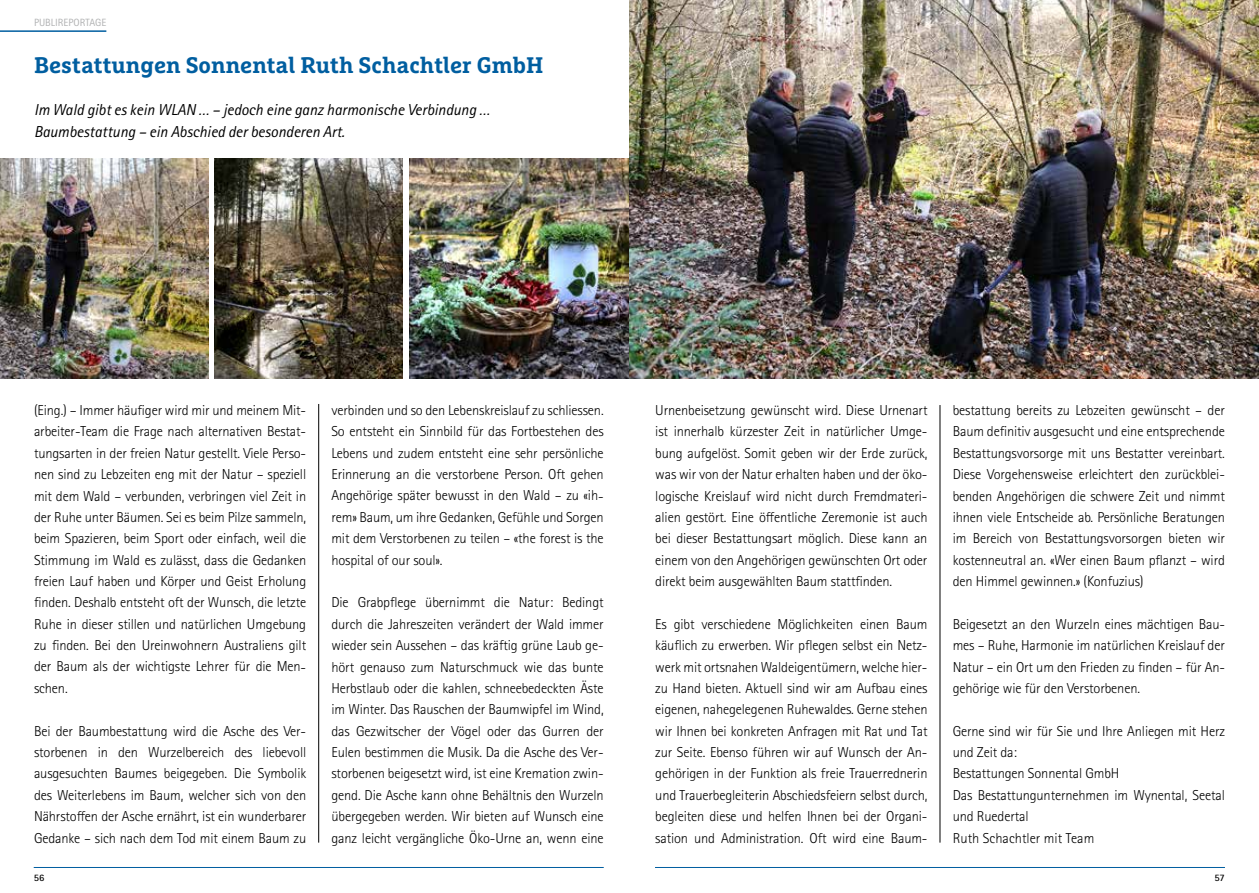
<style>
.page{position:relative;width:1259px;height:893px;background:#fff}
.page>*{position:absolute;margin:0;border:0;box-sizing:border-box;transform-origin:0 0}
.t1{font:700 22.5px "Marselis Slab Pro";color:#005ea0}
.t2{font:italic 15.9px/21.3px "Rotis Sans Serif Std";color:#000}
.t3{font:300 14.4px/21.3px "Rotis Sans Serif Std";letter-spacing:-.01em;color:#000;text-align:justify}
.t4{font:10.5px "Rotis Sans Serif Std";color:#b1b2b3}
.t5{font:700 9.9px "Rotis Sans Serif Std";color:#000}
</style>
<div class="page">
<hr style="left:0;top:30px;width:106px;height:2px;background:#005ea0">
<hr style="left:34px;top:867px;width:570px;height:1px;background:#005ea0">
<img style="left:409px;top:159px;width:220px;height:219px">
<hr style="left:318px;top:404px;width:1px;height:439px;background:#000">
<img style="left:215px;top:159px;width:188px;height:219px">
<img style="left:0;top:159px;width:208px;height:219px">
<hr style="left:655px;top:867px;width:570px;height:1px;background:#005ea0">
<hr style="left:939px;top:405px;width:1px;height:438px;background:#000">
<img style="left:629px;top:0;width:630px;height:378px">
<p class="t4" style="left:34px;top:16px;width:74px">PUBLIREPORTAGE</p>
<h1 class="t1" style="left:34px;top:51px;width:511px">Bestattungen Sonnental Ruth Schachtler GmbH</h1>
<p class="t2" style="left:34px;top:99px;width:457px">Im Wald gibt es kein WLAN … – jedoch eine ganz harmonische Verbindung …<br>Baumbestattung – ein Abschied der besonderen Art.</p>
<p class="t3" style="left:34px;top:400px;width:274px">(Eing.) – Immer häufiger wird mir und meinem Mit&shy;arbeiter-Team die Frage nach alternativen Bestat&shy;tungsarten in der freien Natur gestellt. Viele Perso&shy;nen sind zu Lebzeiten eng mit der Natur – speziell mit dem Wald – verbunden, verbringen viel Zeit in der Ruhe unter Bäumen. Sei es beim Pilze sammeln, beim Spazieren, beim Sport oder einfach, weil die Stimmung im Wald es zulässt, dass die Gedanken freien Lauf haben und Körper und Geist Erholung finden. Deshalb entsteht oft der Wunsch, die letzte Ruhe in dieser stillen und natürlichen Umgebung zu finden. Bei den Ureinwohnern Australiens gilt der Baum als der wichtigste Lehrer für die Men&shy;schen.</p>
<p class="t3" style="left:34px;top:720px;width:274px">Bei der Baumbestattung wird die Asche des Ver&shy;storbenen in den Wurzelbereich des liebevoll ausgesuchten Baumes beigegeben. Die Symbolik des Weiterlebens im Baum, welcher sich von den Nährstoffen der Asche ernährt, ist ein wunderbarer Gedanke – sich nach dem Tod mit einem Baum zu</p>
<p class="t5" style="left:34px;top:871px;width:12px">56</p>
<p class="t3" style="left:331px;top:400px;width:274px">verbinden und so den Lebenskreislauf zu schliessen.<br>So entsteht ein Sinnbild für das Fortbestehen des Lebens und zudem entsteht eine sehr persönliche Erinnerung an die verstorbene Person. Oft gehen Angehörige später bewusst in den Wald – zu «ih&shy;rem» Baum, um ihre Gedanken, Gefühle und Sorgen mit dem Verstorbenen zu teilen – «the forest is the hospital of our soul».</p>
<p class="t3" style="left:331px;top:592px;width:274px">Die Grabpflege übernimmt die Natur: Bedingt durch die Jahreszeiten verändert der Wald immer wieder sein Aussehen – das kräftig grüne Laub ge&shy;hört genauso zum Naturschmuck wie das bunte Herbstlaub oder die kahlen, schneebedeckten Äste im Winter. Das Rauschen der Baumwipfel im Wind, das Gezwitscher der Vögel oder das Gurren der Eulen bestimmen die Musik. Da die Asche des Ver&shy;storbenen beigesetzt wird, ist eine Kremation zwin&shy;gend. Die Asche kann ohne Behältnis den Wurzeln übergegeben werden. Wir bieten auf Wunsch eine ganz leicht vergängliche Öko-Urne an, wenn eine</p>
<p class="t3" style="left:655px;top:400px;width:274px">Urnenbeisetzung gewünscht wird. Diese Urnenart ist innerhalb kürzester Zeit in natürlicher Umge&shy;bung aufgelöst. Somit geben wir der Erde zurück, was wir von der Natur erhalten haben und der öko&shy;logische Kreislauf wird nicht durch Fremdmateri&shy;alien gestört. Eine öffentliche Zeremonie ist auch bei dieser Bestattungsart möglich. Diese kann an einem von den Angehörigen gewünschten Ort oder direkt beim ausgewählten Baum stattfinden.</p>
<p class="t3" style="left:655px;top:613px;width:274px">Es gibt verschiedene Möglichkeiten einen Baum käuflich zu erwerben. Wir pflegen selbst ein Netz&shy;werk mit ortsnahen Waldeigentümern, welche hier&shy;zu Hand bieten. Aktuell sind wir am Aufbau eines eigenen, nahegelegenen Ruhewaldes. Gerne stehen wir Ihnen bei konkreten Anfragen mit Rat und Tat zur Seite. Ebenso führen wir auf Wunsch der An&shy;gehörigen in der Funktion als freie Trauerrednerin und Trauerbegleiterin Abschiedsfeiern selbst durch, begleiten diese und helfen Ihnen bei der Organi&shy;sation und Administration. Oft wird eine Baum-</p>
<p class="t3" style="left:952px;top:400px;width:274px">bestattung bereits zu Lebzeiten gewünscht – der Baum definitiv ausgesucht und eine entsprechende Bestattungsvorsorge mit uns Bestatter vereinbart.<br>Diese Vorgehensweise erleichtert den zurückblei&shy;benden Angehörigen die schwere Zeit und nimmt ihnen viele Entscheide ab. Persönliche Beratungen im Bereich von Bestattungsvorsorgen bieten wir kostenneutral an. «Wer einen Baum pflanzt – wird den Himmel gewinnen.» (Konfuzius)</p>
<p class="t3" style="left:952px;top:613px;width:274px">Beigesetzt an den Wurzeln eines mächtigen Bau&shy;mes – Ruhe, Harmonie im natürlichen Kreislauf der Natur – ein Ort um den Frieden zu finden – für An&shy;gehörige wie für den Verstorbenen.</p>
<p class="t3" style="left:952px;top:720px;width:274px;text-align:left">Gerne sind wir für Sie und Ihre Anliegen mit Herz und Zeit da:<br>Bestattungen Sonnental GmbH<br>Das Bestattungunternehmen im Wynental, Seetal und Ruedertal<br>Ruth Schachtler mit Team</p>
<p class="t5" style="left:1214px;top:871px;width:12px">57</p>
</div>
